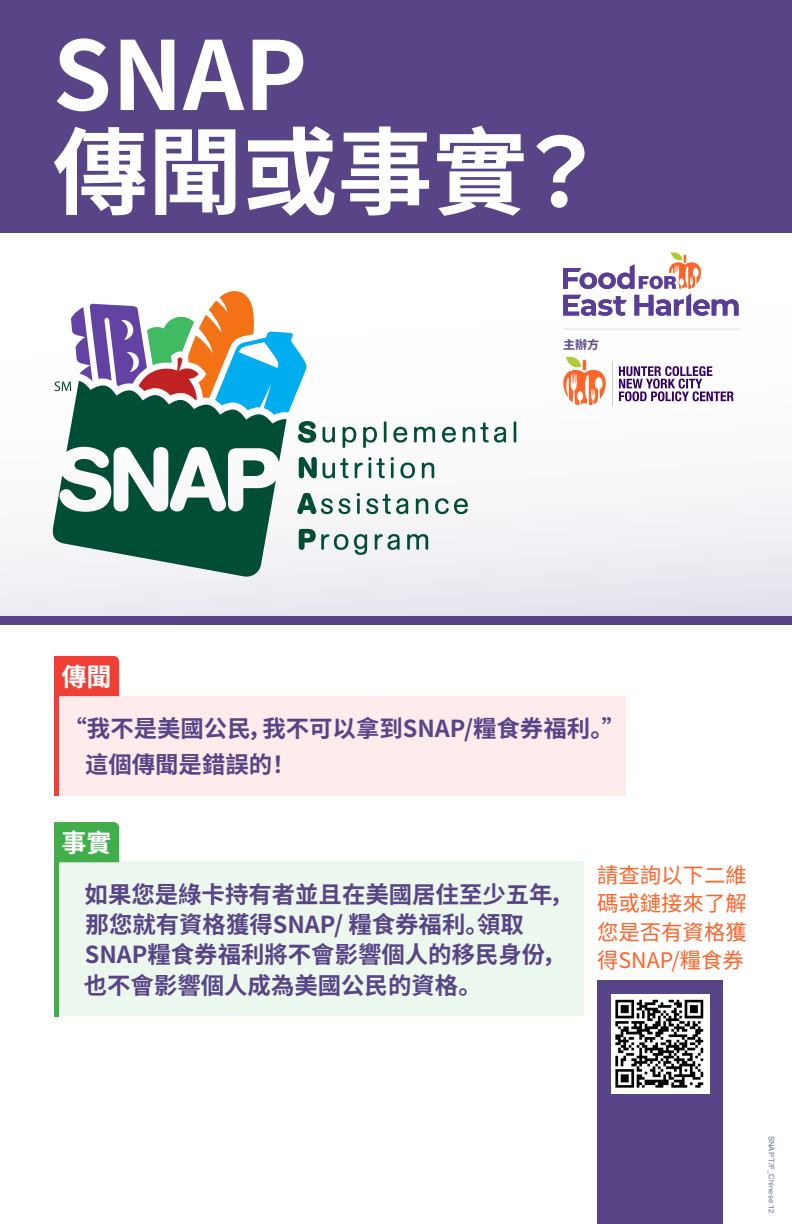
<style>
.page{position:relative;width:792px;height:1224px;background:#fff}
.page>*{position:absolute;margin:0;border:0;box-sizing:border-box;transform-origin:0 0}
.t1{font:700 95px/96.9px "Noto Sans TC";color:#fff}
.t2{font:700 25.3px "Noto Sans SC";color:#fff}
.T_F-Chinese{font:700 23.4px/30.4px "Noto Sans SC";color:#584588}
.t3{font:21.4px/28.5px "Noto Sans SC";color:#ff6329;text-align:justify}
.t4{font:700 12px "Noto Sans SC";color:#584588}
.t5{font:7.6px "Helvetica LT Std";letter-spacing:.01em;color:#6f738e}
</style>
<div class="page">
<div style="left:0;top:192px;width:792px;height:424px;background:linear-gradient(to bottom,#fff,#eeeef4)"></div>
<svg style="left:298px;top:421px;width:18px;height:22px"></svg>
<svg style="left:323px;top:427px;width:12px;height:16px"></svg>
<svg style="left:343px;top:427px;width:13px;height:21px"></svg>
<svg style="left:363px;top:427px;width:14px;height:21px"></svg>
<hr style="left:384px;top:421px;width:2px;height:21px;background:#024d36">
<svg style="left:393px;top:427px;width:14px;height:16px"></svg>
<svg style="left:414px;top:427px;width:21px;height:15px"></svg>
<svg style="left:442px;top:427px;width:14px;height:16px"></svg>
<svg style="left:463px;top:422px;width:43px;height:21px"></svg>
<hr style="left:514px;top:421px;width:2px;height:21px;background:#024d36">
<svg style="left:299px;top:457px;width:18px;height:21px"></svg>
<svg style="left:323px;top:458px;width:26px;height:20px"></svg>
<svg style="left:355px;top:457px;width:30px;height:21px"></svg>
<svg style="left:391px;top:457px;width:3px;height:21px"></svg>
<svg style="left:400px;top:463px;width:15px;height:15px"></svg>
<svg style="left:422px;top:463px;width:12px;height:15px"></svg>
<svg style="left:297px;top:493px;width:53px;height:21px"></svg>
<svg style="left:357px;top:493px;width:3px;height:21px"></svg>
<svg style="left:366px;top:494px;width:42px;height:20px"></svg>
<svg style="left:416px;top:498px;width:12px;height:16px"></svg>
<svg style="left:435px;top:498px;width:33px;height:16px"></svg>
<svg style="left:299px;top:529px;width:49px;height:21px"></svg>
<svg style="left:354px;top:534px;width:13px;height:21px"></svg>
<svg style="left:375px;top:534px;width:25px;height:16px"></svg>
<svg style="left:407px;top:534px;width:21px;height:16px"></svg>
<svg style="left:52px;top:381px;width:235px;height:196px;fill:#024d36"></svg>
<svg style="left:55px;top:291px;width:253px;height:124px"></svg>
<div style="left:0;top:616px;width:792px;height:9px;background:#584588"></div>
<div style="left:0;top:0;width:792px;height:232px;background:#584588"></div>
<div style="left:54px;top:696px;width:572px;height:100px;background:#fdeceb"></div>
<div style="left:54px;top:861px;width:529px;height:155px;background:#ecf7ed"></div>
<hr style="left:54px;top:689px;width:4px;height:107px;background:#f04036">
<hr style="left:54px;top:855px;width:4px;height:161px;background:#40ae49">
<div style="left:54px;top:656px;width:65px;height:40px;background:#f04036"></div>
<div style="left:54px;top:822px;width:65px;height:40px;background:#40ae49"></div>
<div style="left:597px;top:980px;width:126px;height:244px;background:#584588"></div>
<div style="left:611px;top:995px;width:99px;height:99px;background:#fff"></div>
<img style="left:615px;top:999px;width:89px;height:89px">
<svg style="left:563px;top:252px;width:176px;height:64px"></svg>
<hr style="left:563px;top:329px;width:177px;height:1px;background:#626598">
<svg style="left:563px;top:357px;width:46px;height:48px"></svg>
<hr style="left:612px;top:362px;width:1px;height:44px;background:#ccc">
<svg style="left:619px;top:366px;width:115px;height:35px"></svg>
<h2 class="t1" style="left:53px;top:29px;width:557px">SNAP<br>傳聞或事實？</h2>
<p class="t4" style="left:563px;top:338px;width:37px">主辦方</p>
<p class="t2" style="left:62px;top:663px;width:51px">傳聞</p>
<p class="T_F-Chinese" style="left:64px;top:714px;width:563px">“我不是美國公民，我不可以拿到SNAP/糧食券福利。”</p>
<p class="T_F-Chinese" style="left:85px;top:750px;width:212px">這個傳聞是錯誤的！</p>
<p class="t2" style="left:62px;top:829px;width:51px">事實</p>
<p class="T_F-Chinese" style="left:84px;top:879px;width:490px">如果您是綠卡持有者並且在美國居住至少五年，那您就有資格獲得SNAP/ 糧食券福利。領取<br>SNAP糧食券福利將不會影響個人的移民身份，也不會影響個人成為美國公民的資格。</p>
<p class="t3" style="left:597px;top:861px;width:151px">請查詢以下二維碼或鏈接來了解您是否有資格獲得SNAP/糧食券</p>
<p class="t5" style="left:776px;top:1136px;width:79px;rotate:90deg">SNAP T/F_Chinese 12</p>
</div>
